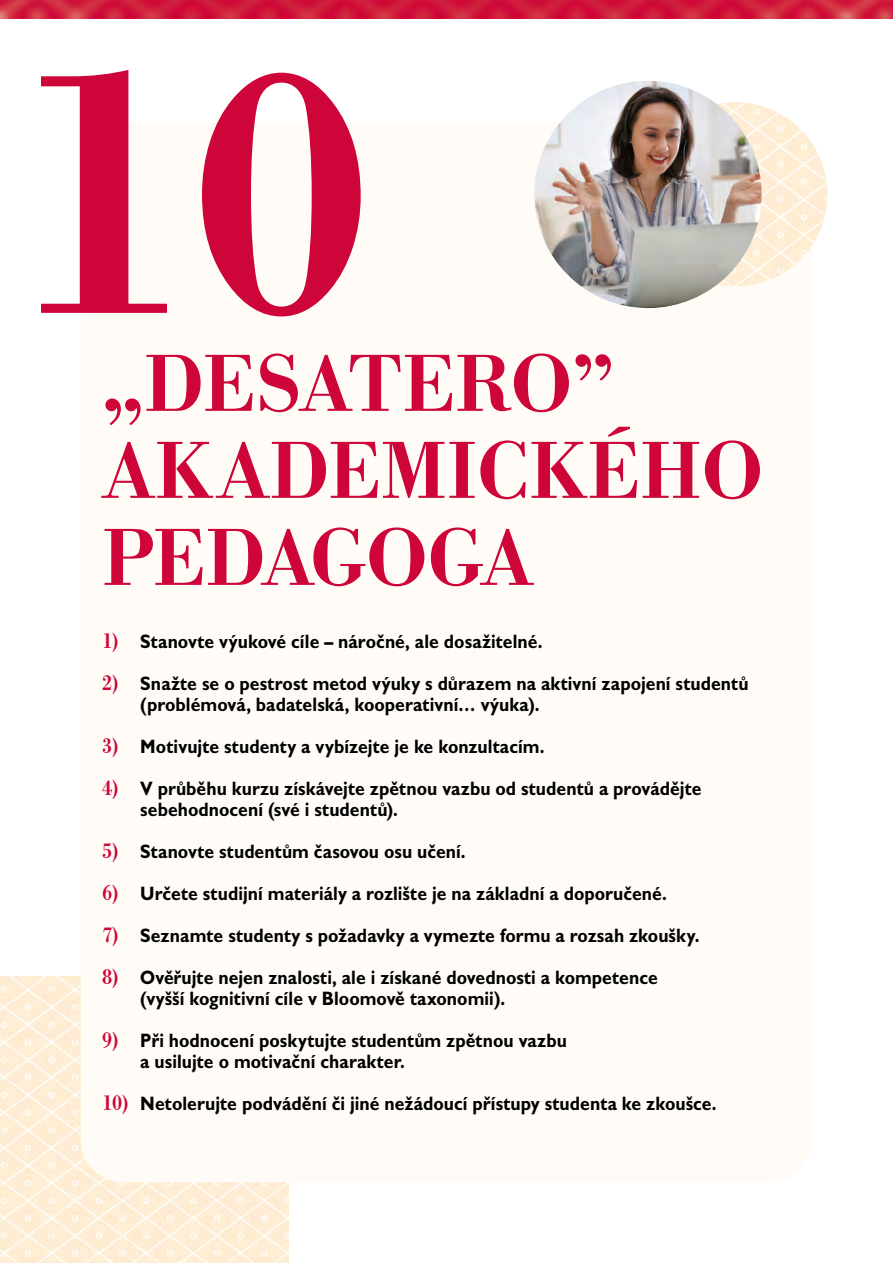
<style>
.page{position:relative;width:893px;height:1263px;background:#fff}
.page>*{position:absolute;margin:0;border:0;box-sizing:border-box;transform-origin:0 0}
.nadpis{font:367.5px "Bodoni Ant Dem Bol";color:#ce0538}
.nadpis-2{font:84px/87px "Bodoni Ant Dem Bol";color:#ce0538}
.ZAKLAD{font:700 19.5px/21px "Gill Sans MT Pro";color:#000;scale:.9 1}
.s1{font-family:"Bodoni Ant Dem Bol";font-weight:400;font-size:22.5px;color:#ce0538}
</style>
<div class="page">
<img style="left:0;top:0;width:893px;height:18px">
<img style="left:0;top:976px;width:288px;height:287px">
<div style="left:81px;top:123px;width:731px;height:1059px;background:#fffcf7;border-radius:43px"></div>
<img style="left:643px;top:102px;width:184px;height:184px;border-radius:92px">
<img style="left:534px;top:81px;width:228px;height:227px;border-radius:114px">
<p class="nadpis" style="left:6px;top:-57px;width:369px">10</p>
<p class="nadpis-2" style="left:102px;top:337px;width:663px">„DESATERO”<br>AKADEMICKÉHO<br>PEDAGOGA</p>
<p class="ZAKLAD" style="left:102px;top:630px;width:491px"><span class="s1">1)</span> Stanovte výukové cíle – náročné, ale dosažitelné.</p>
<p class="ZAKLAD" style="left:140px;top:672px;width:677px;text-indent:-38px"><span class="s1">2)</span> Snažte se o pestrost metod výuky s důrazem na aktivní zapojení studentů (problémová, badatelská, kooperativní… výuka).</p>
<p class="ZAKLAD" style="left:102px;top:735px;width:493px"><span class="s1">3)</span> Motivujte studenty a vybízejte je ke konzultacím.</p>
<p class="ZAKLAD" style="left:140px;top:777px;width:625px;text-indent:-38px"><span class="s1">4)</span> V průběhu kurzu získávejte zpětnou vazbu od studentů a provádějte sebehodnocení (své i studentů).</p>
<p class="ZAKLAD" style="left:102px;top:840px;width:406px"><span class="s1">5)</span> Stanovte studentům časovou osu učení.</p>
<p class="ZAKLAD" style="left:102px;top:882px;width:629px"><span class="s1">6)</span> Určete studijní materiály a rozlište je na základní a doporučené.</p>
<p class="ZAKLAD" style="left:102px;top:924px;width:665px"><span class="s1">7)</span> Seznamte studenty s požadavky a vymezte formu a rozsah zkoušky.</p>
<p class="ZAKLAD" style="left:140px;top:966px;width:577px;text-indent:-38px"><span class="s1">8)</span> Ověřujte nejen znalosti, ale i získané dovednosti a kompetence (vyšší kognitivní cíle v Bloomově taxonomii).</p>
<p class="ZAKLAD" style="left:140px;top:1029px;width:476px;text-indent:-38px"><span class="s1">9)</span> Při hodnocení poskytujte studentům zpětnou vazbu a usilujte o motivační charakter.</p>
<p class="ZAKLAD" style="left:102px;top:1092px;width:684px"><span class="s1">10)</span> Netolerujte podvádění či jiné nežádoucí přístupy studenta ke zkoušce.</p>
</div>
